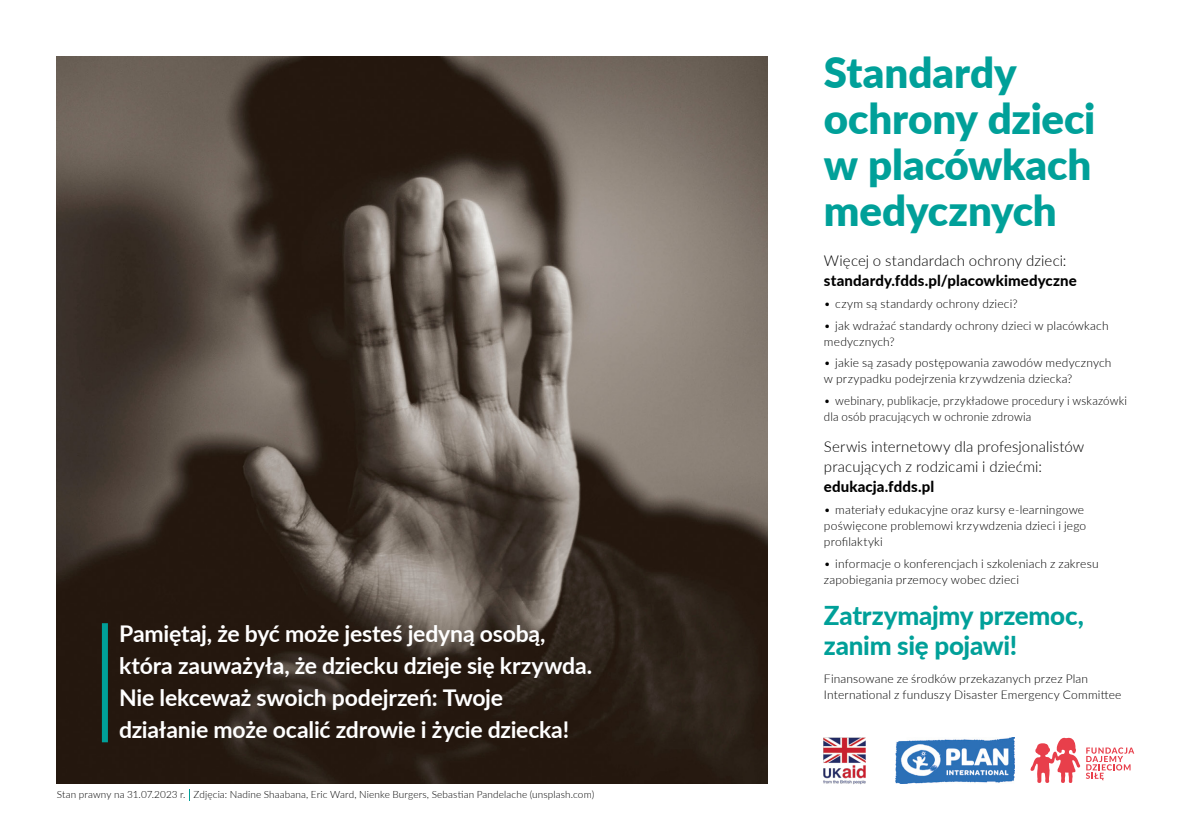
<style>
.page{position:relative;width:1191px;height:840px;background:#fff}
.page>*{position:absolute;margin:0;border:0;box-sizing:border-box;transform-origin:0 0}
.t1{font:900 42px/46px "Lato";letter-spacing:-.005em;color:#00a099}
.t2{font:800 26px/30px "Lato";letter-spacing:-.01em;color:#00a099}
.t3{font:700 23px/32px "Lato";letter-spacing:-.01em;color:#fff}
.t4{font:300 15px/20px "Lato";letter-spacing:.005em;color:#000}
.t5{font:800 15px "Lato";letter-spacing:.01em;color:#000}
.t6{font:300 12px/16px "Lato";letter-spacing:.015em;color:#000}
.t7{font:300 12px/16px "Lato";letter-spacing:.015em;color:#000;scale:.96 1}
.t8{font:300 10px "Lato";letter-spacing:.015em;color:#000}
</style>
<div class="page">
<img style="left:57px;top:57px;width:710px;height:725px">
<div style="left:102px;top:622px;width:6px;height:119px;background:#00a099"></div>
<img style="left:895px;top:737px;width:119px;height:45px">
<img style="left:823px;top:737px;width:43px;height:48px">
<svg style="left:1030px;top:737px;width:104px;height:45px"></svg>
<h3 class="t3" style="left:119px;top:616px;width:474px">Pamiętaj, że być może jesteś jedyną osobą, która zauważyła, że dziecku dzieje się krzywda.<br>Nie lekceważ swoich podejrzeń: Twoje działanie może ocalić zdrowie i życie dziecka!</h3>
<p class="t8" style="left:57px;top:786px;width:539px">Stan prawny na 31.07.2023 r. Zdjęcia: Nadine Shaabana, Eric Ward, Nienke Burgers, Sebastian Pandelache (unsplash.com)</p>
<h1 class="t1" style="left:824px;top:47px;width:273px">Standardy ochrony dzieci w placówkach medycznych</h1>
<p class="t4" style="left:824px;top:250px;width:244px">Więcej o standardach ochrony dzieci:</p>
<p class="t5" style="left:824px;top:269px;width:254px">standardy.fdds.pl/placowkimedyczne</p>
<p class="t6" style="left:824px;top:295px;width:195px">• czym są standardy ochrony dzieci?</p>
<p class="t6" style="left:824px;top:316px;width:286px">• jak wdrażać standardy ochrony dzieci w placówkach medycznych?</p>
<p class="t6" style="left:824px;top:354px;width:289px">• jakie są zasady postępowania zawodów medycznych w przypadku podejrzenia krzywdzenia dziecka?</p>
<p class="t7" style="left:824px;top:392px;width:317px">• webinary, publikacje, przykładowe procedury i wskazówki dla osób pracujących w ochronie zdrowia</p>
<p class="t4" style="left:824px;top:436px;width:262px">Serwis internetowy dla profesjonalistów pracujących z rodzicami i dziećmi:</p>
<p class="t5" style="left:824px;top:475px;width:112px">edukacja.fdds.pl</p>
<p class="t6" style="left:824px;top:501px;width:264px">• materiały edukacyjne oraz kursy e-learningowe poświęcone problemowi krzywdzenia dzieci i jego profilaktyki</p>
<p class="t6" style="left:824px;top:554px;width:276px">• informacje o konferencjach i szkoleniach z zakresu zapobiegania przemocy wobec dzieci</p>
<h2 class="t2" style="left:824px;top:599px;width:261px">Zatrzymajmy przemoc, zanim się pojawi!</h2>
<p class="t6" style="left:824px;top:669px;width:299px">Finansowane ze środków przekazanych przez Plan<br>International z funduszy Disaster Emergency Committee</p>
</div>
